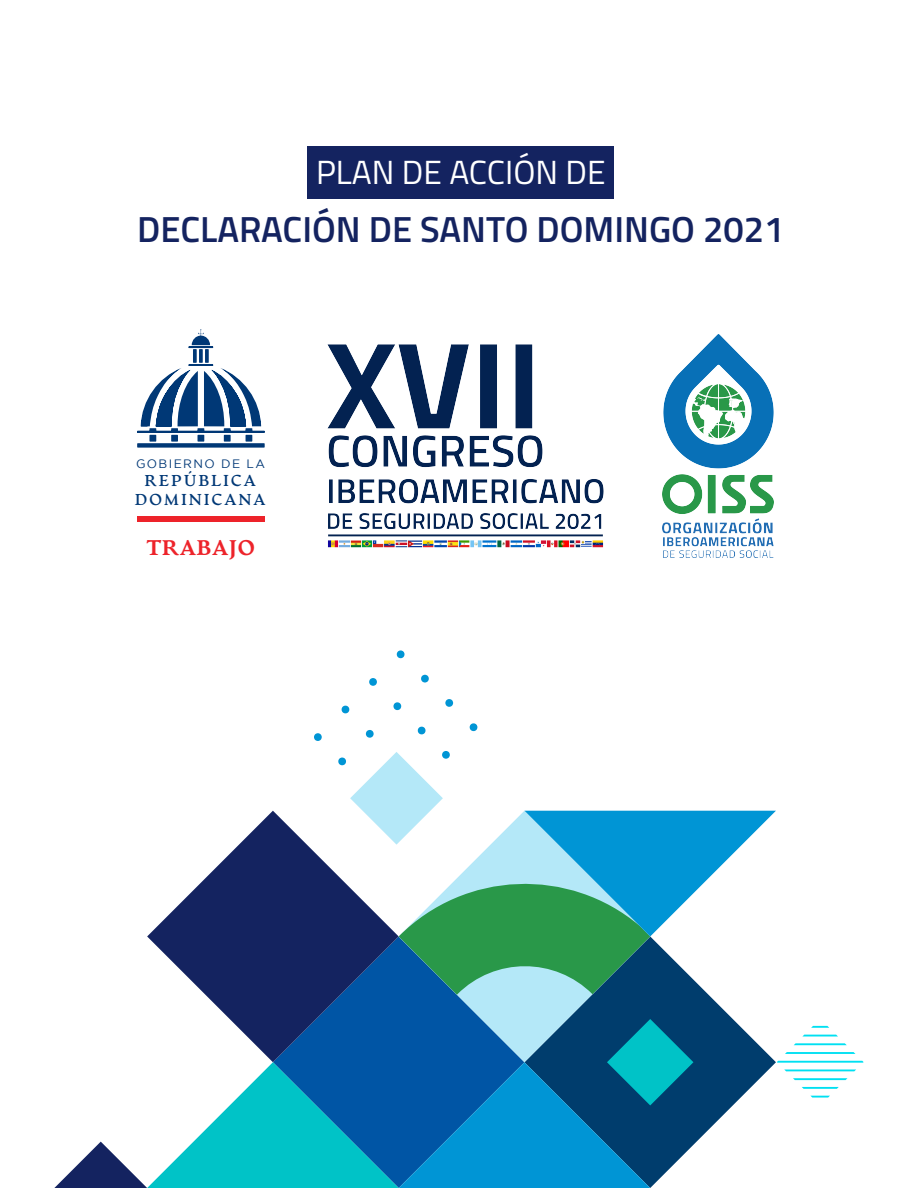
<style>
.page{position:relative;width:918px;height:1188px;background:#fff}
.page>*{position:absolute;margin:0;border:0;box-sizing:border-box;transform-origin:0 0}
.t1{font:600 36.3px "Titillium Web";color:#142360}
.t2{font:33.45px "Titillium Web";color:#fff}
.t3{font:21.15px "Artifex CF Heavy";color:#ed232a}
.t4{font:15.75px/18.5px "Artifex CF Bold";letter-spacing:.11em;color:#003876;text-align:center}
.t5{font:12.15px "Gotham";letter-spacing:.115em;color:#003876}
</style>
<div class="page">
<svg style="left:396px;top:650px;width:9px;height:9px"></svg>
<svg style="left:369px;top:678px;width:8px;height:8px"></svg>
<svg style="left:341px;top:705px;width:9px;height:9px"></svg>
<svg style="left:314px;top:733px;width:8px;height:8px"></svg>
<svg style="left:421px;top:674px;width:8px;height:9px"></svg>
<svg style="left:393px;top:702px;width:9px;height:9px"></svg>
<svg style="left:365px;top:730px;width:9px;height:8px"></svg>
<svg style="left:445px;top:699px;width:9px;height:8px"></svg>
<svg style="left:417px;top:726px;width:9px;height:9px"></svg>
<svg style="left:469px;top:723px;width:9px;height:9px"></svg>
<svg style="left:811px;top:1096px;width:19px;height:2px"></svg>
<svg style="left:784px;top:1069px;width:72px;height:2px"></svg>
<svg style="left:802px;top:1087px;width:37px;height:2px"></svg>
<svg style="left:777px;top:1061px;width:87px;height:2px"></svg>
<svg style="left:793px;top:1078px;width:54px;height:2px"></svg>
<svg style="left:803px;top:1035px;width:35px;height:1px"></svg>
<svg style="left:811px;top:1026px;width:18px;height:2px"></svg>
<svg style="left:785px;top:1052px;width:70px;height:2px"></svg>
<svg style="left:794px;top:1043px;width:53px;height:2px"></svg>
<svg style="left:650px;top:995px;width:126px;height:150px;fill:#003d6d"></svg>
<svg style="left:147px;top:811px;width:252px;height:208px;fill:#142360"></svg>
<svg style="left:399px;top:995px;width:251px;height:24px;background:#4f8fba"></svg>
<svg style="left:338px;top:751px;width:438px;height:244px"></svg>
<svg style="left:54px;top:1019px;width:639px;height:169px"></svg>
<div style="left:307px;top:147px;width:307px;height:52px;background:#142360"></div>
<div style="left:137px;top:516px;width:128px;height:6px;background:#ed232a"></div>
<svg style="left:137px;top:329px;width:128px;height:119px"></svg>
<img style="left:663px;top:335px;width:111px;height:222px">
<img style="left:327px;top:344px;width:277px;height:204px">
<p class="t2" style="left:316px;top:148px;width:291px">PLAN DE ACCIÓN DE</p>
<p class="t1" style="left:137px;top:202px;width:649px">DECLARACIÓN DE SANTO DOMINGO 2021</p>
<p class="t5" style="left:136px;top:457px;width:131px">GOBIERNO DE LA</p>
<p class="t4" style="left:135px;top:472px;width:133px">REPÚBLICA<br>DOMINICANA</p>
<p class="t3" style="left:146px;top:534px;width:111px">TRABAJO</p>
</div>
